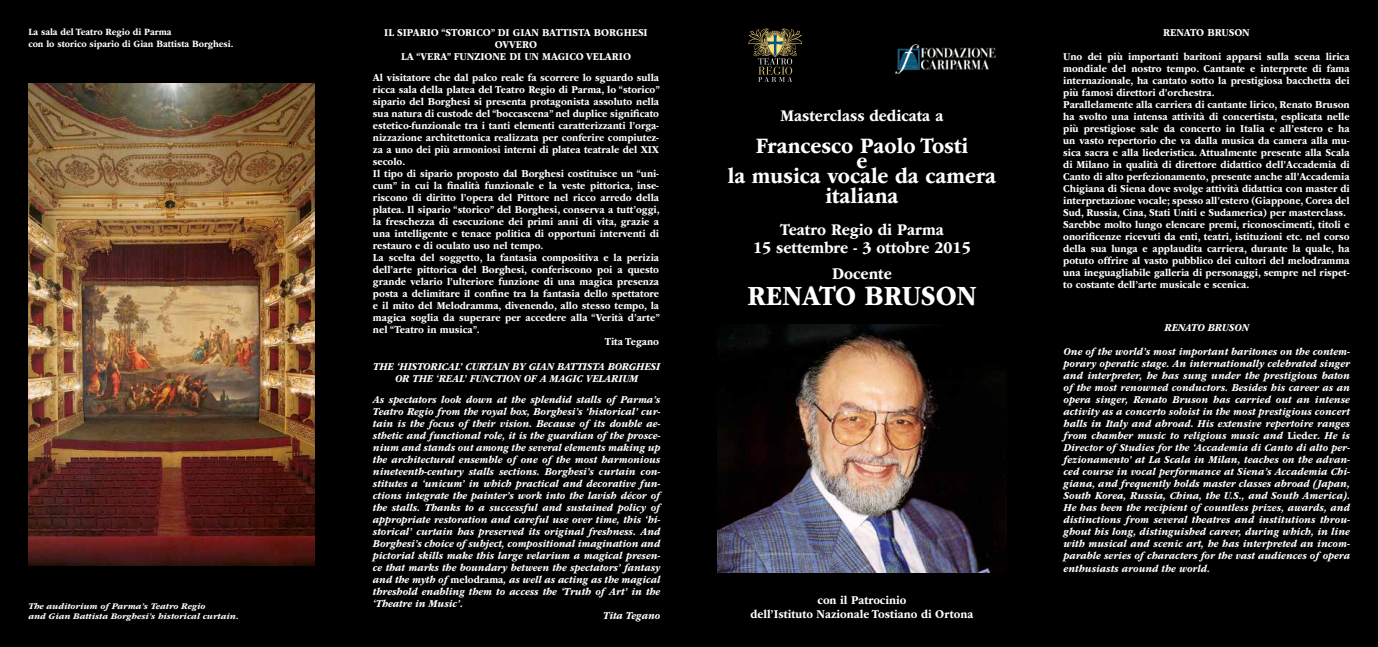
<style>
.page{position:relative;width:1378px;height:647px;background:#fff}
.page>*{position:absolute;margin:0;border:0;box-sizing:border-box;transform-origin:0 0}
.t1{font:700 29px "ITC Garamond Std";color:#fff;scale:.9 1}
.t2{font:700 23px/20px "ITC Garamond Std";color:#fff;text-align:center;scale:.9 1}
.t3{font:700 17px/18px "ITC Garamond Std";color:#fff;text-align:center;scale:.9 1}
.t4{font:700 12.5px/14px "ITC Garamond Std";color:#fff;text-align:center;scale:.9 1}
.t5{font:700 11px/12px "ITC Garamond Std";color:#fff;text-align:center;scale:.9 1}
.t6{font:italic 700 11px/12px "ITC Garamond Std";color:#fff;text-align:center;scale:.9 1}
.t7{font:700 10px/12px "ITC Garamond Std";color:#fff;scale:.9 1}
.t8{font:italic 700 9px/9.5px "ITC Garamond Std";color:#fff}
.s1{font-style:normal}
</style>
<div class="page">
<div style="left:0;top:0;width:1378px;height:646px;background:#000"></div>
<img style="left:28px;top:84px;width:287px;height:481px">
<img style="left:717px;top:324px;width:289px;height:248px">
<img style="left:921px;top:47px;width:75px;height:23px">
<img style="left:895px;top:44px;width:25px;height:29px">
<svg style="left:748px;top:28px;width:54px;height:54px"></svg>
<p class="t7" style="left:28px;top:26px;width:229px">La sala del Teatro Regio di Parma<br>con lo storico sipario di Gian Battista Borghesi.</p>
<p class="t8" style="left:28px;top:601px;width:212px">The auditorium of Parma’s Teatro Regio<br>and Gian Battista Borghesi’s historical curtain.</p>
<p class="t5" style="left:384px;top:27px;width:294px">IL SIPARIO “STORICO” DI GIAN BATTISTA BORGHESI<br>OVVERO<br>LA “VERA” FUNZIONE DI UN MAGICO VELARIO</p>
<p class="t5" style="left:373px;top:72px;width:319px">Al visitatore che dal palco reale fa scorrere lo sguardo sulla</p>
<p class="t5" style="left:373px;top:84px;width:320px">ricca sala della platea del Teatro Regio di Parma, lo “storico”</p>
<p class="t5" style="left:373px;top:96px;width:319px">sipario del Borghesi si presenta protagonista assoluto nella</p>
<p class="t5" style="left:373px;top:108px;width:319px">sua natura di custode del “boccascena” nel duplice significato</p>
<p class="t5" style="left:373px;top:120px;width:319px">estetico-funzionale tra i tanti elementi caratterizzanti l’orga-</p>
<p class="t5" style="left:373px;top:132px;width:319px">nizzazione architettonica realizzata per conferire compiutez-</p>
<p class="t5" style="left:373px;top:144px;width:319px">za a uno dei più armoniosi interni di platea teatrale del XIX</p>
<p class="t5" style="left:373px;top:156px;width:37px">secolo.</p>
<p class="t5" style="left:373px;top:168px;width:319px">Il tipo di sipario proposto dal Borghesi costituisce un “uni-</p>
<p class="t5" style="left:373px;top:180px;width:319px">cum” in cui la finalità funzionale e la veste pittorica, inse-</p>
<p class="t5" style="left:373px;top:192px;width:319px">riscono di diritto l’opera del Pittore nel ricco arredo della</p>
<p class="t5" style="left:373px;top:204px;width:320px">platea. Il sipario “storico” del Borghesi, conserva a tutt’oggi,</p>
<p class="t5" style="left:373px;top:216px;width:319px">la freschezza di esecuzione dei primi anni di vita, grazie a</p>
<p class="t5" style="left:373px;top:228px;width:319px">una intelligente e tenace politica di opportuni interventi di</p>
<p class="t5" style="left:373px;top:240px;width:191px">restauro e di oculato uso nel tempo.</p>
<p class="t5" style="left:373px;top:252px;width:319px">La scelta del soggetto, la fantasia compositiva e la perizia</p>
<p class="t5" style="left:373px;top:264px;width:319px">dell’arte pittorica del Borghesi, conferiscono poi a questo</p>
<p class="t5" style="left:373px;top:276px;width:319px">grande velario l’ulteriore funzione di una magica presenza</p>
<p class="t5" style="left:373px;top:288px;width:319px">posta a delimitare il confine tra la fantasia dello spettatore</p>
<p class="t5" style="left:373px;top:300px;width:319px">e il mito del Melodramma, divenendo, allo stesso tempo, la</p>
<p class="t5" style="left:373px;top:312px;width:320px">magica soglia da superare per accedere alla “Verità d’arte”</p>
<p class="t5" style="left:373px;top:324px;width:120px">nel “Teatro in musica”.</p>
<p class="t5" style="left:605px;top:336px;width:62px">Tita Tegano</p>
<p class="t6" style="left:373px;top:360px;width:320px">THE ‘HISTORICAL’ CURTAIN BY GIAN BATTISTA BORGHESI<br>OR THE ‘REAL’ FUNCTION OF A MAGIC VELARIUM</p>
<p class="t6" style="left:373px;top:393px;width:321px">As spectators look down at the splendid stalls of Parma’s</p>
<p class="t6" style="left:373px;top:405px;width:321px">Teatro Regio from the royal box, Borghesi’s ‘historical’ cur-</p>
<p class="t6" style="left:373px;top:417px;width:321px">tain is the focus of their vision. Because of its double ae-</p>
<p class="t6" style="left:373px;top:429px;width:321px">sthetic and functional role, it is the guardian of the prosce-</p>
<p class="t6" style="left:373px;top:441px;width:321px">nium and stands out among the several elements making up</p>
<p class="t6" style="left:373px;top:453px;width:321px">the architectural ensemble of one of the most harmonious</p>
<p class="t6" style="left:373px;top:465px;width:321px">nineteenth-century stalls sections. Borghesi’s curtain con-</p>
<p class="t6" style="left:373px;top:477px;width:321px">stitutes a ‘unicum’ in which practical and decorative fun-</p>
<p class="t6" style="left:373px;top:489px;width:321px">ctions integrate the painter’s work into the lavish décor of</p>
<p class="t6" style="left:373px;top:501px;width:321px">the stalls. Thanks to a successful and sustained policy of</p>
<p class="t6" style="left:373px;top:513px;width:321px">appropriate restoration and careful use over time, this ‘hi-</p>
<p class="t6" style="left:373px;top:525px;width:321px">storical’ curtain has preserved its original freshness. And</p>
<p class="t6" style="left:373px;top:537px;width:321px">Borghesi’s choice of subject, compositional imagination and</p>
<p class="t6" style="left:373px;top:549px;width:321px">pictorial skills make this large velarium a magical presen-</p>
<p class="t6" style="left:373px;top:561px;width:321px">ce that marks the boundary between the spectators’ fantasy</p>
<p class="t6" style="left:373px;top:573px;width:321px">and the myth of <span class="s1">melodrama</span>, as well as acting as the magical</p>
<p class="t6" style="left:373px;top:585px;width:321px">threshold enabling them to access the ‘Truth of Art’ in the</p>
<p class="t6" style="left:373px;top:597px;width:101px">‘Theatre in Music’.</p>
<p class="t6" style="left:603px;top:609px;width:65px">Tita Tegano</p>
<h3 class="t3" style="left:780px;top:107px;width:182px">Masterclass dedicata a</h3>
<h2 class="t2" style="left:756px;top:136px;width:238px">Francesco Paolo Tosti</h2>
<h2 class="t2" style="left:856px;top:151px;width:14px">e</h2>
<h2 class="t2" style="left:728px;top:166px;width:300px">la musica vocale da camera italiana</h2>
<h3 class="t3" style="left:753px;top:220px;width:243px">Teatro Regio di Parma<br>15 settembre - 3 ottobre 2015</h3>
<h3 class="t3" style="left:832px;top:264px;width:68px">Docente</h3>
<h1 class="t1" style="left:747px;top:279px;width:256px">RENATO BRUSON</h1>
<p class="t4" style="left:750px;top:592px;width:249px">con il Patrocinio<br>dell’Istituto Nazionale Tostiano di Ortona</p>
<p class="t5" style="left:1063px;top:21px;width:320px;line-height:24px">RENATO BRUSON<br>Uno dei più importanti baritoni apparsi sulla scena lirica</p>
<p class="t5" style="left:1063px;top:63px;width:320px;text-align:left">mondiale del nostro tempo. Cantante e interprete di fama internazionale, ha cantato sotto la prestigiosa bacchetta dei più famosi direttori d’orchestra.<br>Parallelamente alla carriera di cantante lirico, Renato Bruson ha svolto una intensa attività di concertista, esplicata nelle più prestigiose sale da concerto in Italia e all’estero e ha un vasto repertorio che va dalla musica da camera alla mu&shy;sica sacra e alla liederistica. Attualmente presente alla Scala di Milano in qualità di direttore didattico dell’Accademia di Canto di alto perfezionamento, presente anche all’Accademia Chigiana di Siena dove svolge attività didattica con master di interpretazione vocale; spesso all’estero (Giappone, Corea del Sud, Russia, Cina, Stati Uniti e Sudamerica) per masterclass.<br>Sarebbe molto lungo elencare premi, riconoscimenti, titoli e onorificenze ricevuti da enti, teatri, istituzioni etc. nel corso della sua lunga e applaudita carriera, durante la quale, ha potuto offrire al vasto pubblico dei cultori del melodramma una ineguagliabile galleria di personaggi, sempre nel rispet&shy;to costante dell’arte musicale e scenica.</p>
<p class="t6" style="left:1063px;top:315px;width:320px;line-height:24px">RENATO BRUSON<br>One of the world’s most important baritones on the contem-</p>
<p class="t6" style="left:1063px;top:357px;width:320px;text-align:justify">porary operatic stage. An internationally celebrated singer and interpreter, he has sung under the prestigious baton of the most renowned conductors. Besides his career as an opera singer, Renato Bruson has carried out an intense activity as a concerto soloist in the most prestigious concert halls in Italy and abroad. His extensive repertoire ranges from chamber music to religious music and <span class="s1">Lieder</span>. He is Director of Studies for the ‘Accademia di Canto di alto per&shy;fezionamento’ at La Scala in Milan, teaches on the advan&shy;ced course in vocal performance at Siena’s Accademia Chi&shy;giana, and frequently holds master classes abroad (Japan, South Korea, Russia, China, the U.S., and South America).<br>He has been the recipient of countless prizes, awards, and distinctions from several theatres and institutions throu&shy;ghout his long, distinguished career, during which, in line with musical and scenic art, he has interpreted an incom&shy;parable series of characters for the vast audiences of opera enthusiasts around the world.</p>
</div>
